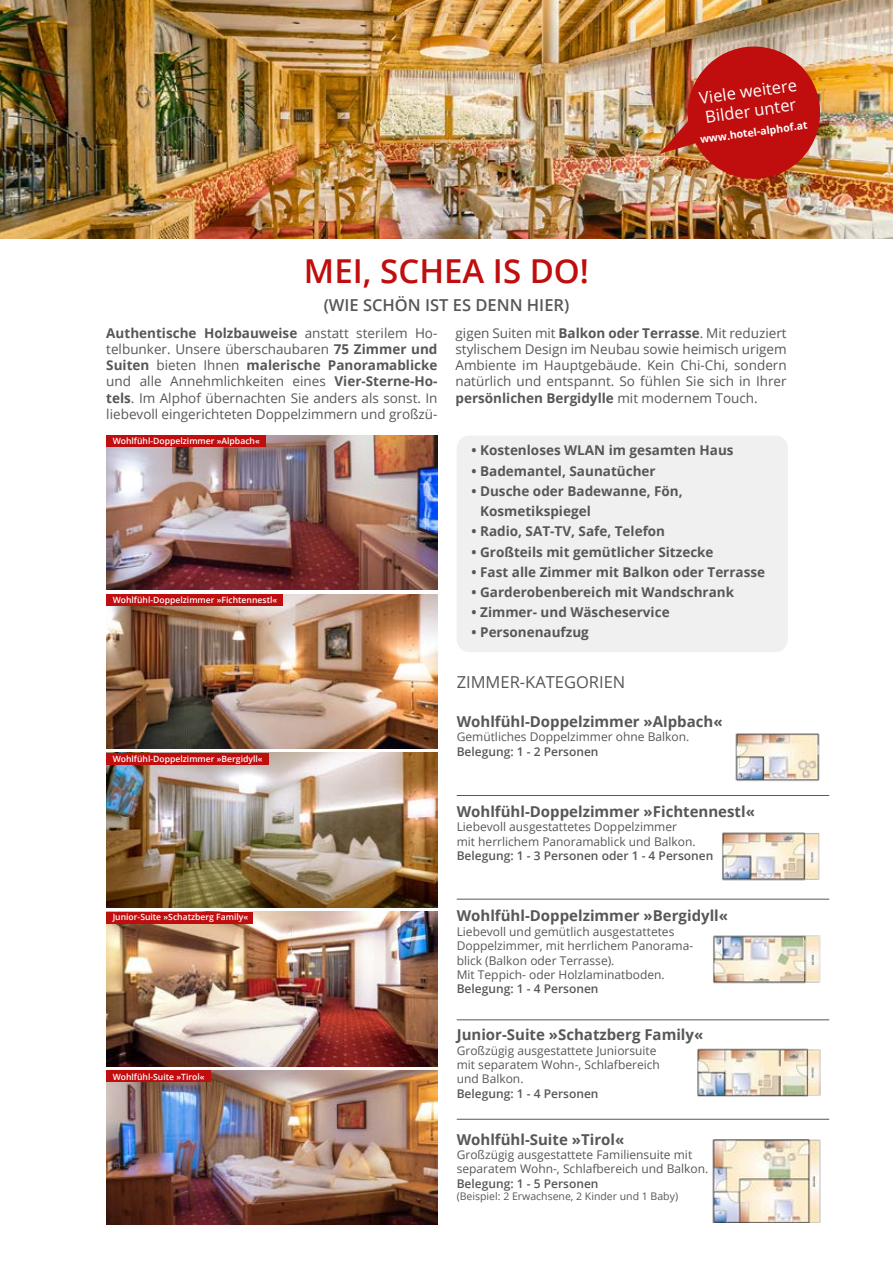
<style>
.page{position:relative;width:893px;height:1263px;background:#fff}
.page>*{position:absolute;margin:0;border:0;box-sizing:border-box;transform-origin:0 0}
.t1{font:600 33px "Open Sans";color:#c00d0e}
.t2{font:16.5px/19.5px "Open Sans";color:#fff}
.t3{font:600 16.5px "Open Sans";color:#575756}
.t4{font:16.5px "Open Sans";color:#575756}
.t5{font:700 15px "Open Sans";color:#575756}
.t6{font:13.5px/16.2px "Open Sans";color:#575756;text-align:justify}
.t7{font:700 13.5px/20.2px "Open Sans";color:#575756}
.t8{font:12px/14.4px "Open Sans";color:#575756}
.t9{font:600 12px "Open Sans";color:#575756}
.t10{font:10.5px "Open Sans";color:#575756}
.t11{font:700 10.5px "Open Sans";color:#fff}
.t12{font:600 8.55px "Open Sans";color:#fff}
.s1{font-weight:700}
</style>
<div class="page">
<img style="left:106px;top:753px;width:331px;height:154px">
<img style="left:106px;top:435px;width:331px;height:155px">
<img style="left:106px;top:1070px;width:331px;height:155px">
<img style="left:106px;top:912px;width:331px;height:154px">
<img style="left:106px;top:594px;width:331px;height:154px">
<img style="left:0;top:0;width:893px;height:238px">
<img style="left:659px;top:42px;width:165px;height:141px">
<div style="left:457px;top:435px;width:331px;height:217px;background:#f0f0f0;border-radius:13px"></div>
<img style="left:735px;top:733px;width:85px;height:48px">
<img style="left:712px;top:1140px;width:109px;height:82px">
<img style="left:722px;top:832px;width:98px;height:49px">
<img style="left:697px;top:1048px;width:123px;height:49px">
<img style="left:713px;top:935px;width:108px;height:49px">
<hr style="left:457px;top:795px;width:372px;height:1px;background:#575756">
<hr style="left:457px;top:899px;width:372px;height:1px;background:#575756">
<hr style="left:457px;top:1019px;width:372px;height:1px;background:#575756">
<hr style="left:457px;top:1119px;width:372px;height:1px;background:#575756">
<div style="left:106px;top:435px;width:160px;height:12px;background:#c00d0e"></div>
<div style="left:106px;top:594px;width:177px;height:12px;background:#c00d0e"></div>
<div style="left:106px;top:753px;width:163px;height:12px;background:#c00d0e"></div>
<div style="left:106px;top:912px;width:147px;height:11px;background:#c00d0e"></div>
<div style="left:106px;top:1070px;width:104px;height:12px;background:#c00d0e"></div>
<h1 class="t1" style="left:304px;top:248px;width:287px">MEI, SCHEA IS DO!</h1>
<p class="t3" style="left:324px;top:294px;width:247px">(WIE SCHÖN IST ES DENN HIER)</p>
<p class="t2" style="left:698px;top:88px;width:100px;rotate:-8deg">Viele weitere<br>Bilder unter</p>
<p class="t11" style="left:699px;top:132px;width:110px;rotate:-8deg">www.hotel-alphof.at</p>
<p class="t6" style="left:106px;top:324px;width:333px"><span class="s1">Authentische Holzbauweise</span> anstatt sterilem Ho&shy;telbunker. Unsere überschaubaren <span class="s1">75 Zimmer und Suiten</span> bieten Ihnen <span class="s1">malerische Panoramablicke </span>und alle Annehmlichkeiten eines <span class="s1">Vier-Sterne-Ho&shy;tels</span>. Im Alphof übernachten Sie anders als sonst. In liebevoll eingerichteten Doppelzimmern und großzü-</p>
<p class="t6" style="left:455px;top:324px;width:333px">gigen Suiten mit <span class="s1">Balkon oder Terrasse</span>. Mit reduziert stylischem Design im Neubau sowie heimisch urigem Ambiente im Hauptgebäude. Kein Chi-Chi, sondern natürlich und entspannt. So fühlen Sie sich in Ihrer <span class="s1">persönlichen Bergidylle</span> mit modernem Touch.</p>
<p class="t12" style="left:113px;top:435px;width:149px">Wohlfühl-Doppelzimmer »Alpbach«</p>
<p class="t12" style="left:113px;top:594px;width:166px">Wohlfühl-Doppelzimmer »Fichtennestl«</p>
<p class="t12" style="left:113px;top:752px;width:151px">Wohlfühl-Doppelzimmer »Bergidyll«</p>
<p class="t12" style="left:113px;top:911px;width:137px">Junior-Suite »Schatzberg Family«</p>
<p class="t12" style="left:113px;top:1071px;width:93px">Wohlfühl-Suite »Tirol«</p>
<p class="t7" style="left:472px;top:440px;width:263px">• Kostenloses WLAN im gesamten Haus</p>
<p class="t7" style="left:472px;top:460px;width:186px">• Bademantel, Saunatücher</p>
<p class="t7" style="left:480px;top:480px;width:204px;text-indent:-9px">• Dusche oder Badewanne, Fön,<br>Kosmetikspiegel</p>
<p class="t7" style="left:472px;top:521px;width:195px">• Radio, SAT-TV, Safe, Telefon</p>
<p class="t7" style="left:472px;top:541px;width:244px">• Großteils mit gemütlicher Sitzecke</p>
<p class="t7" style="left:472px;top:561px;width:295px">• Fast alle Zimmer mit Balkon oder Terrasse</p>
<p class="t7" style="left:472px;top:582px;width:264px">• Garderobenbereich mit Wandschrank</p>
<p class="t7" style="left:472px;top:602px;width:200px">• Zimmer- und Wäscheservice</p>
<p class="t7" style="left:472px;top:622px;width:119px">• Personenaufzug</p>
<p class="t4" style="left:457px;top:671px;width:170px">ZIMMER-KATEGORIEN</p>
<p class="t5" style="left:457px;top:711px;width:267px">Wohlfühl-Doppelzimmer »Alpbach«</p>
<p class="t8" style="left:457px;top:729px;width:234px">Gemütliches Doppelzimmer ohne Balkon.</p>
<p class="t9" style="left:457px;top:743px;width:143px">Belegung: 1 - 2 Personen</p>
<p class="t5" style="left:457px;top:801px;width:300px">Wohlfühl-Doppelzimmer »Fichtennestl«</p>
<p class="t8" style="left:457px;top:819px;width:240px">Liebevoll ausgestattetes Doppelzimmer mit herrlichem Panoramablick und Balkon.</p>
<p class="t9" style="left:457px;top:847px;width:258px">Belegung: 1 - 3 Personen oder 1 - 4 Personen</p>
<p class="t5" style="left:457px;top:905px;width:273px">Wohlfühl-Doppelzimmer »Bergidyll«</p>
<p class="t8" style="left:457px;top:924px;width:238px">Liebevoll und gemütlich ausgestattetes Doppelzimmer, mit herrlichem Panorama&shy;blick (Balkon oder Terrasse).<br>Mit Teppich- oder Holzlaminatboden.</p>
<p class="t9" style="left:457px;top:981px;width:143px">Belegung: 1 - 4 Personen</p>
<p class="t5" style="left:457px;top:1024px;width:248px">Junior-Suite »Schatzberg Family«</p>
<p class="t8" style="left:457px;top:1043px;width:205px">Großzügig ausgestattete Juniorsuite mit separatem Wohn-, Schlafbereich und Balkon.</p>
<p class="t9" style="left:457px;top:1085px;width:143px">Belegung: 1 - 4 Personen</p>
<p class="t5" style="left:457px;top:1128px;width:169px">Wohlfühl-Suite »Tirol«</p>
<p class="t8" style="left:457px;top:1147px;width:253px">Großzügig ausgestattete Familiensuite mit separatem Wohn-, Schlafbereich und Balkon.</p>
<p class="t9" style="left:457px;top:1175px;width:143px">Belegung: 1 - 5 Personen</p>
<p class="t10" style="left:457px;top:1189px;width:223px">(Beispiel: 2 Erwachsene, 2 Kinder und 1 Baby)</p>
</div>
